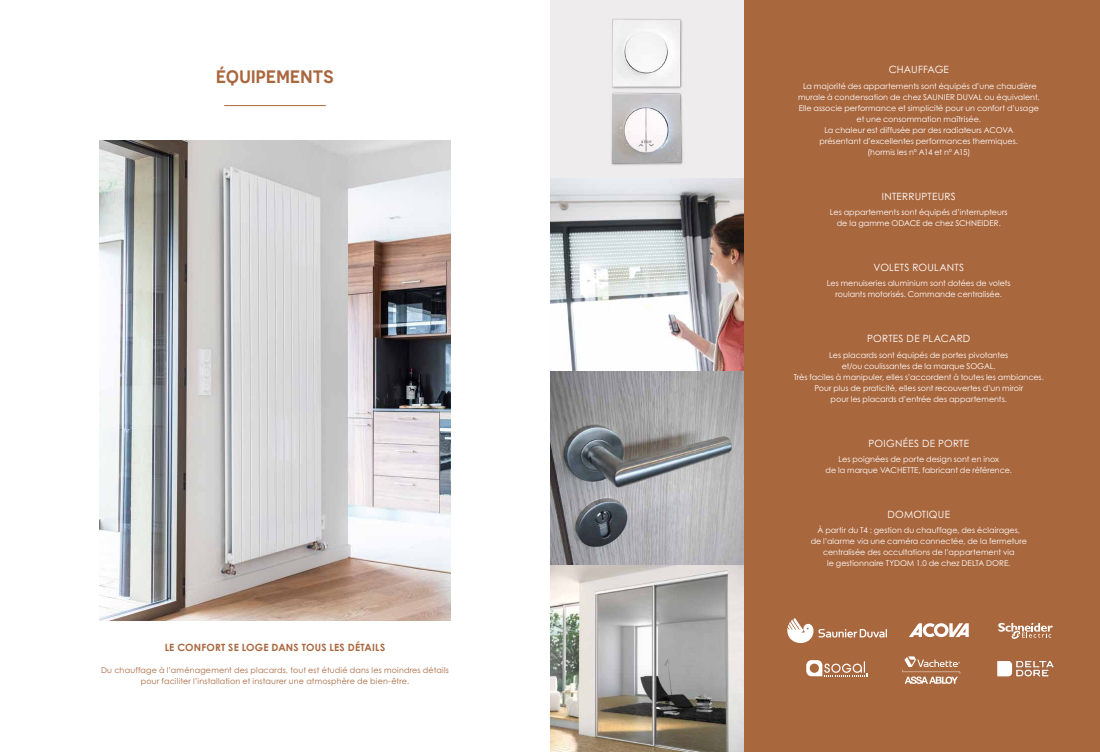
<style>
.page{position:relative;width:1100px;height:752px;background:#fff}
.page>*{position:absolute;margin:0;border:0;box-sizing:border-box;transform-origin:0 0}
.t1{font:600 18px "Novecentosans";letter-spacing:.02em;color:#a9673e}
.t2{font:10px "Century Gothic Std";letter-spacing:.02em;color:#fff}
.t3{font:700 10px "Century Gothic Std";letter-spacing:.02em;color:#a9673e}
.t4{font:8px/11px "Century Gothic Std";color:#fff;text-align:center}
.t5{font:8px/11px "Century Gothic Std";letter-spacing:.025em;color:#a9673e;text-align:center}
</style>
<div class="page">
<div style="left:663px;top:0;width:437px;height:751px;background:#a9673e"></div>
<img style="left:99px;top:140px;width:352px;height:480px">
<hr style="left:224px;top:105px;width:102px;height:1px;background:#a9673e">
<img style="left:550px;top:177px;width:194px;height:574px">
<svg style="left:550px;top:0;width:194px;height:177px;background:#e8e7e8"></svg>
<svg style="left:787px;top:618px;width:100px;height:24px"></svg>
<svg style="left:909px;top:623px;width:60px;height:13px"></svg>
<svg style="left:998px;top:622px;width:55px;height:17px"></svg>
<svg style="left:806px;top:660px;width:62px;height:16px"></svg>
<svg style="left:902px;top:656px;width:58px;height:27px"></svg>
<img style="left:997px;top:661px;width:57px;height:15px">
<h1 class="t1" style="left:216px;top:66px;width:119px">ÉQUIPEMENTS</h1>
<p class="t2" style="left:889px;top:64px;width:62px">CHAUFFAGE</p>
<p class="t4" style="left:798px;top:80px;width:243px">La majorité des appartements sont équipés d’une chaudière murale à condensation de chez SAUNIER DUVAL ou équivalent.<br>Elle associe performance et simplicité pour un confort d’usage et une consommation maîtrisée.<br>La chaleur est diffusée par des radiateurs ACOVA<br>présentant d’excellentes performances thermiques.<br>(hormis les n° A14 et n° A15)</p>
<p class="t2" style="left:882px;top:190px;width:75px">INTERRUPTEURS</p>
<p class="t4" style="left:830px;top:206px;width:179px">Les appartements sont équipés d’interrupteurs de la gamme ODACE de chez SCHNEIDER.</p>
<p class="t2" style="left:873px;top:261px;width:92px">VOLETS ROULANTS</p>
<p class="t4" style="left:827px;top:278px;width:185px">Les menuiseries aluminium sont dotées de volets roulants motorisés. Commande centralisée.</p>
<p class="t2" style="left:867px;top:332px;width:105px">PORTES DE PLACARD</p>
<p class="t4" style="left:794px;top:349px;width:252px">Les placards sont équipés de portes pivotantes<br>et/ou coulissantes de la marque SOGAL.<br>Très faciles à manipuler, elles s’accordent à toutes les ambiances.<br>Pour plus de praticité, elles sont recouvertes d’un miroir<br>pour les placards d’entrée des appartements.</p>
<p class="t2" style="left:868px;top:437px;width:102px">POIGNÉES DE PORTE</p>
<p class="t4" style="left:825px;top:453px;width:188px">Les poignées de porte design sont en inox<br>de la marque VACHETTE, fabricant de référence.</p>
<p class="t2" style="left:887px;top:508px;width:64px">DOMOTIQUE</p>
<p class="t4" style="left:811px;top:524px;width:218px">À partir du T4 : gestion du chauffage, des éclairages,<br>de l’alarme via une caméra connectée, de la fermeture centralisée des occultations de l’appartement via<br>le gestionnaire TYDOM 1.0 de chez DELTA DORE.</p>
<p class="t3" style="left:165px;top:640px;width:222px">LE CONFORT SE LOGE DANS TOUS LES DÉTAILS</p>
<p class="t5" style="left:101px;top:664px;width:349px">Du chauffage à l’aménagement des placards, tout est étudié dans les moindres détails pour faciliter l’installation et instaurer une atmosphère de bien-être.</p>
</div>
